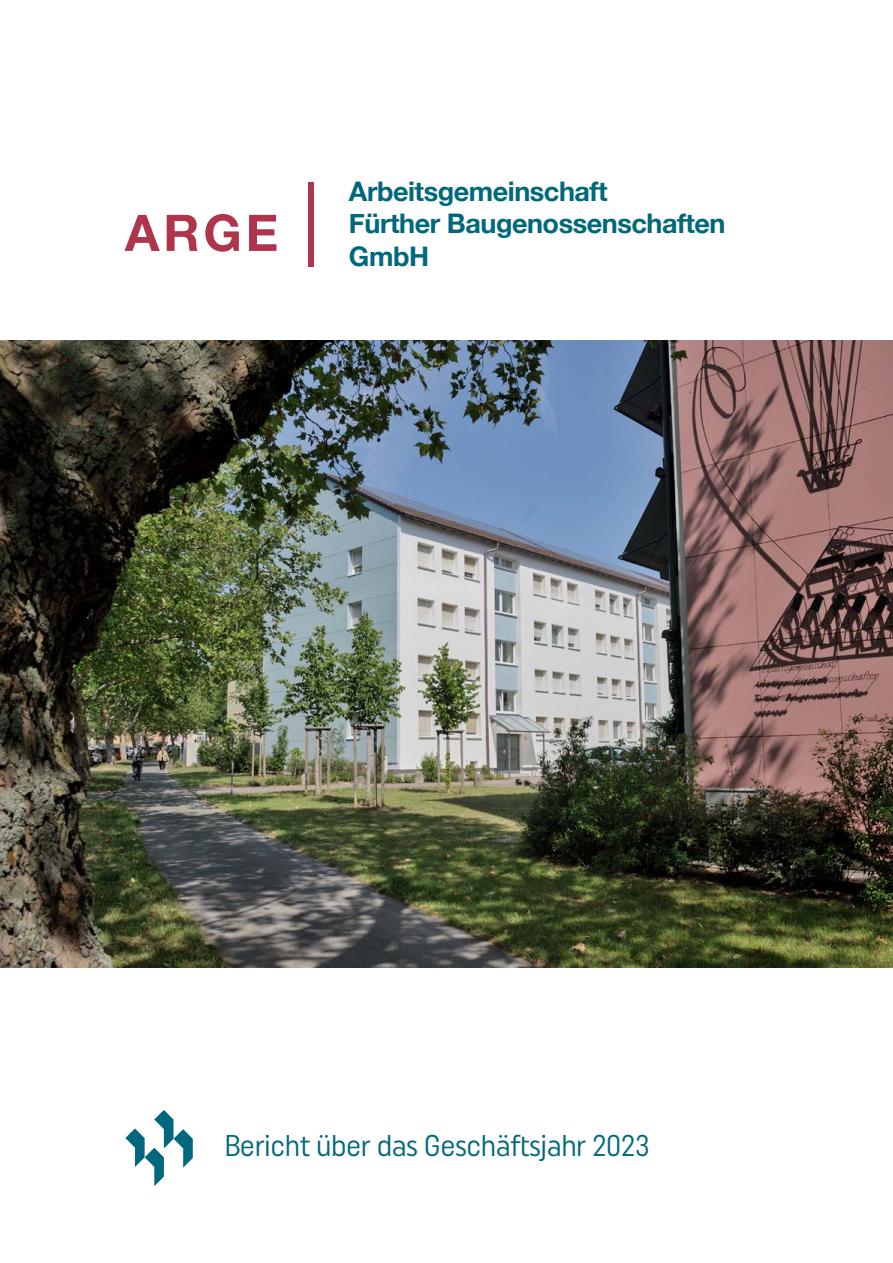
<style>
.page{position:relative;width:893px;height:1263px;background:#fff}
.page>*{position:absolute;margin:0;border:0;box-sizing:border-box;transform-origin:0 0}
.t1{font:700 50.55px "Helvetica Neue";color:#af354d}
.t2{font:condensed 30px "Uniform";letter-spacing:-.015em;color:#00687d}
.t3{font:700 27px/32.4px "Helvetica Neue";letter-spacing:-.015em;color:#00687d}
</style>
<div class="page">
<img style="left:0;top:340px;width:893px;height:627px">
<div style="left:308px;top:182px;width:5px;height:85px;background:#af354d"></div>
<svg style="left:125px;top:1110px;width:68px;height:76px"></svg>
<h1 class="t1" style="left:125px;top:193px;width:155px">ARGE</h1>
<p class="t3" style="left:349px;top:176px;width:378px">Arbeitsgemeinschaft<br>Fürther Baugenossenschaften<br>GmbH</p>
<p class="t2" style="left:225px;top:1128px;width:427px">Bericht über das Geschäftsjahr 2023</p>
</div>
